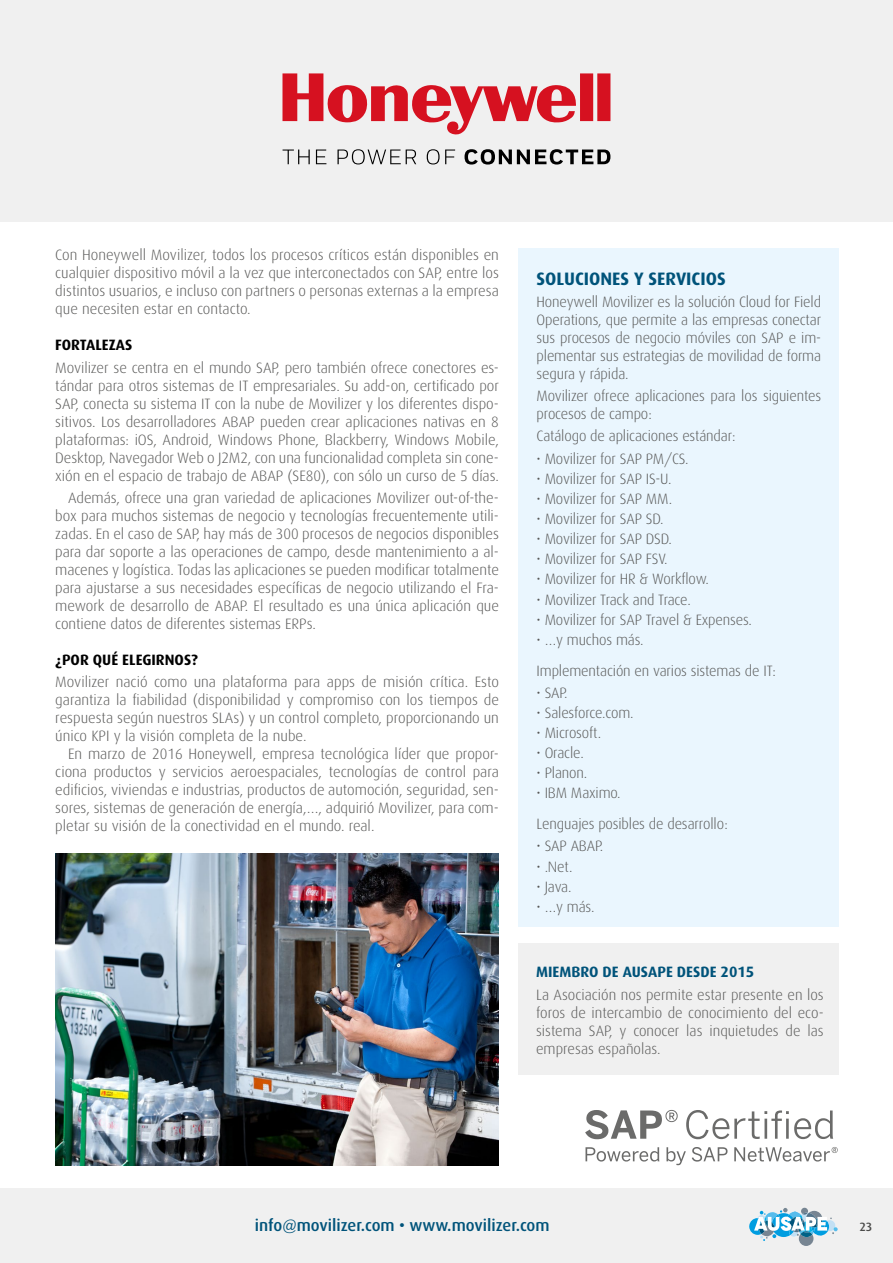
<style>
.page{position:relative;width:893px;height:1263px;background:#fff}
.page>*{position:absolute;margin:0;border:0;box-sizing:border-box;transform-origin:0 0}
.t1{font:700 18px "Dax";color:#00537a}
.t2{font:500 16.5px "Dax";color:#00537a}
.t3{font:300 15px/18px "Dax";letter-spacing:-.01em;color:#575756;text-align:justify}
.t4{font:700 15px "Dax";color:#000}
.t5{font:700 15px "Dax";color:#00537a}
.t6{font:500 12px "Dax";color:#4a4a49}
</style>
<div class="page">
<div style="left:519px;top:249px;width:320px;height:678px;background:#eaf6fe"></div>
<div style="left:519px;top:943px;width:320px;height:132px;background:#f0f0f0"></div>
<div style="left:0;top:1188px;width:893px;height:75px;background:#f0f0f0"></div>
<svg style="left:749px;top:1208px;width:89px;height:38px"></svg>
<div style="left:0;top:0;width:893px;height:221px;background:#f0f0f0"></div>
<svg style="left:282px;top:73px;width:328px;height:62px"></svg>
<svg style="left:283px;top:150px;width:27px;height:14px"></svg>
<svg style="left:316px;top:150px;width:10px;height:14px"></svg>
<svg style="left:337px;top:149px;width:79px;height:15px"></svg>
<svg style="left:427px;top:149px;width:28px;height:15px"></svg>
<svg style="left:465px;top:149px;width:145px;height:16px"></svg>
<img style="left:55px;top:854px;width:444px;height:311px">
<svg style="left:585px;top:1110px;width:93px;height:29px"></svg>
<svg style="left:686px;top:1110px;width:147px;height:29px"></svg>
<svg style="left:585px;top:1147px;width:74px;height:14px"></svg>
<svg style="left:666px;top:1147px;width:20px;height:18px"></svg>
<svg style="left:692px;top:1147px;width:35px;height:14px"></svg>
<svg style="left:734px;top:1147px;width:104px;height:14px"></svg>
<p class="t3" style="left:55px;top:246px;width:445px">Con Honeywell Movilizer, todos los procesos críticos están disponibles en cualquier dispositivo móvil a la vez que interconectados con SAP, entre los distintos usuarios, e incluso con partners o personas externas a la empresa que necesiten estar en contacto.</p>
<p class="t4" style="left:55px;top:337px;width:79px">FORTALEZAS</p>
<p class="t3" style="left:55px;top:359px;width:445px">Movilizer se centra en el mundo SAP, pero también ofrece conectores es&shy;tándar para otros sistemas de IT empresariales. Su add-on, certificado por SAP, conecta su sistema IT con la nube de Movilizer y los diferentes dispo&shy;sitivos. Los desarrolladores ABAP pueden crear aplicaciones nativas en 8 plataformas: iOS, Android, Windows Phone, Blackberry, Windows Mobile, Desktop, Navegador Web o J2M2, con una funcionalidad completa sin cone&shy;xión en el espacio de trabajo de ABAP (SE80), con sólo un curso de 5 días.</p>
<p class="t3" style="left:55px;top:489px;width:445px;text-indent:13px">Además, ofrece una gran variedad de aplicaciones Movilizer out-of-the&shy;box para muchos sistemas de negocio y tecnologías frecuentemente utili&shy;zadas. En el caso de SAP, hay más de 300 procesos de negocios disponibles para dar soporte a las operaciones de campo, desde mantenimiento a al&shy;macenes y logística. Todas las aplicaciones se pueden modificar totalmente para ajustarse a sus necesidades específicas de negocio utilizando el Fra&shy;mework de desarrollo de ABAP. El resultado es una única aplicación que contiene datos de diferentes sistemas ERPs.</p>
<p class="t4" style="left:55px;top:651px;width:144px">¿POR QUÉ ELEGIRNOS?</p>
<p class="t3" style="left:55px;top:673px;width:445px">Movilizer nació como una plataforma para apps de misión crítica. Esto garantiza la fiabilidad (disponibilidad y compromiso con los tiempos de respuesta según nuestros SLAs) y un control completo, proporcionando un único KPI y la visión completa de la nube.</p>
<p class="t3" style="left:55px;top:745px;width:445px;text-indent:13px">En marzo de 2016 Honeywell, empresa tecnológica líder que propor&shy;ciona productos y servicios aeroespaciales, tecnologías de control para edificios, viviendas e industrias, productos de automoción, seguridad, sen&shy;sores, sistemas de generación de energía,…, adquirió Movilizer, para com&shy;pletar su visión de la conectividad en el mundo. real.</p>
<p class="t1" style="left:537px;top:268px;width:191px">SOLUCIONES Y SERVICIOS</p>
<p class="t3" style="left:537px;top:293px;width:286px">Honeywell Movilizer es la solución Cloud for Field Operations, que permite a las empresas conectar sus procesos de negocio móviles con SAP e im&shy;plementar sus estrategias de movilidad de forma segura y rápida.</p>
<p class="t3" style="left:537px;top:387px;width:286px">Movilizer ofrece aplicaciones para los siguientes procesos de campo:</p>
<p class="t3" style="left:537px;top:427px;width:200px">Catálogo de aplicaciones estándar:</p>
<p class="t3" style="left:537px;top:450px;width:154px">• Movilizer for SAP PM/CS.</p>
<p class="t3" style="left:537px;top:470px;width:136px">• Movilizer for SAP IS-U.</p>
<p class="t3" style="left:537px;top:490px;width:137px">• Movilizer for SAP MM.</p>
<p class="t3" style="left:537px;top:510px;width:129px">• Movilizer for SAP SD.</p>
<p class="t3" style="left:537px;top:530px;width:137px">• Movilizer for SAP DSD.</p>
<p class="t3" style="left:537px;top:550px;width:132px">• Movilizer for SAP FSV.</p>
<p class="t3" style="left:537px;top:570px;width:174px">• Movilizer for HR &amp; Workflow.</p>
<p class="t3" style="left:537px;top:590px;width:156px">• Movilizer Track and Trace.</p>
<p class="t3" style="left:537px;top:611px;width:217px">• Movilizer for SAP Travel &amp; Expenses.</p>
<p class="t3" style="left:537px;top:624px;width:241px;line-height:30.8px">• …y muchos más.<br>Implementación en varios sistemas de IT:</p>
<p class="t3" style="left:537px;top:684px;width:32px">• SAP.</p>
<p class="t3" style="left:537px;top:704px;width:99px">• Salesforce.com.</p>
<p class="t3" style="left:537px;top:724px;width:66px">• Microsoft.</p>
<p class="t3" style="left:537px;top:744px;width:49px">• Oracle.</p>
<p class="t3" style="left:537px;top:764px;width:52px">• Planon.</p>
<p class="t3" style="left:537px;top:778px;width:193px;line-height:30.8px">• IBM Maximo.<br>Lenguajes posibles de desarrollo:</p>
<p class="t3" style="left:537px;top:837px;width:68px">• SAP ABAP.</p>
<p class="t3" style="left:537px;top:858px;width:38px">• .Net.</p>
<p class="t3" style="left:537px;top:878px;width:36px">• Java.</p>
<p class="t3" style="left:537px;top:898px;width:60px">• …y más.</p>
<p class="t5" style="left:536px;top:964px;width:220px">MIEMBRO DE AUSAPE DESDE 2015</p>
<p class="t3" style="left:536px;top:985px;width:289px">La Asociación nos permite estar presente en los foros de intercambio de conocimiento del eco&shy;sistema SAP, y conocer las inquietudes de las empresas españolas.</p>
<p class="t2" style="left:255px;top:1216px;width:296px">info@movilizer.com • www.movilizer.com</p>
<p class="t6" style="left:859px;top:1220px;width:15px">23</p>
</div>
